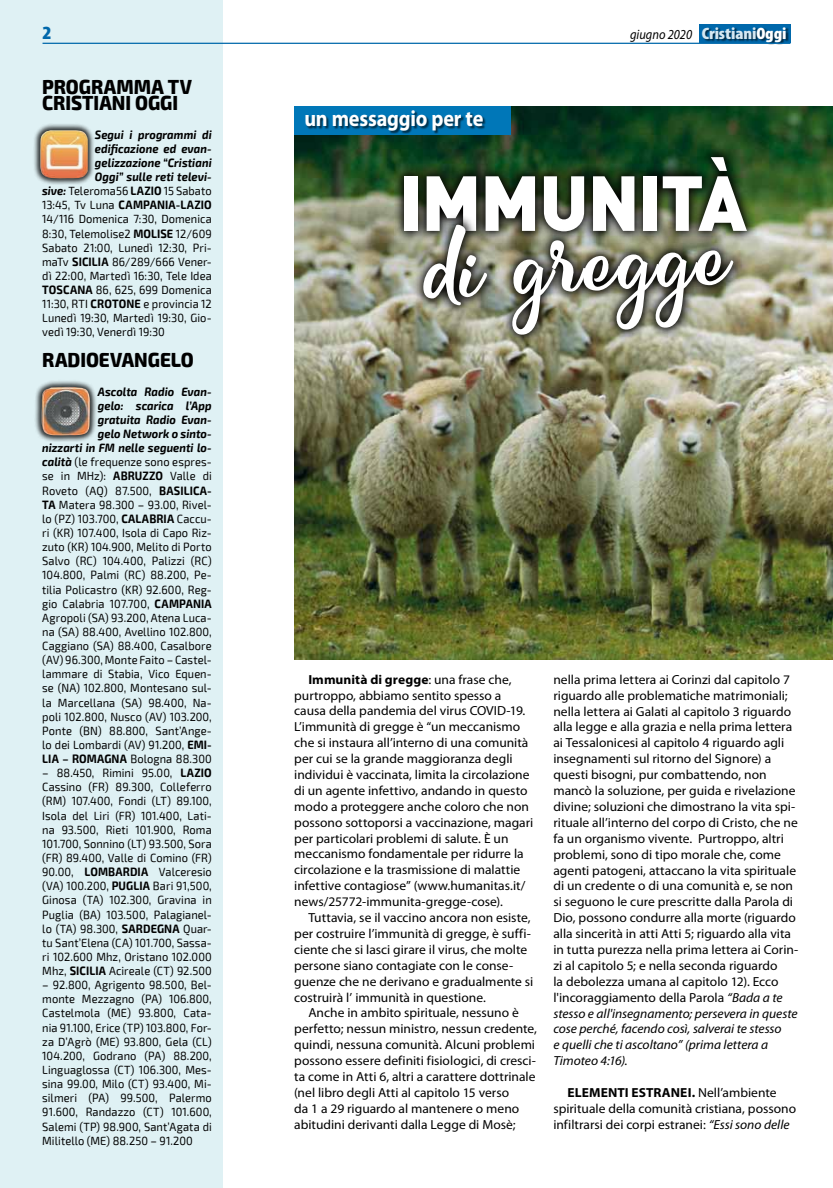
<style>
.page{position:relative;width:833px;height:1188px;background:#fff}
.page>*{position:absolute;margin:0;border:0;box-sizing:border-box;transform-origin:0 0}
.t1{font:700 77.88px "Fredly";color:#fff;scale:.92 1}
.t2{font:900 76.62px "DIN";letter-spacing:-.015em;color:#fff}
.t3{font:700 22.5px "Myriad Pro";letter-spacing:-.01em;color:#fff;scale:.9 1}
.t4{font:800 20px/16.2px "Exo 2";color:#000;scale:.93 1}
.t5{font:900 condensed 18.75px "Myriad Pro";color:#0068ab;scale:1.1 1}
.t6{font:italic 13.75px "Myriad Pro";color:#000;scale:.9 1}
.t7{font:13.12px/15.9px "Myriad Pro";color:#000}
.t8{font:11.88px/14.1px "Exo 2";letter-spacing:.005em;color:#000;scale:.93 1}
.t9{font:italic 700 11.88px "Exo 2";letter-spacing:.005em;color:#000;scale:.93 1}
.t10{font:700 11.88px "Exo 2";letter-spacing:.02em;color:#000;scale:.93 1}
.s1{font-weight:900;font-style:normal;font-stretch:condensed;font-size:16.62px;color:#d7e8f2}
.s2{font-weight:900;font-style:normal;font-stretch:condensed;font-size:16.62px;color:#fff}
.s3{font-weight:700;font-style:italic}
.s4{font-weight:700}
.s5{font-weight:400}
.s6{font-style:italic}
</style>
<div class="page">
<div style="left:0;top:0;width:223px;height:1187px;background:#dff1f4"></div>
<svg style="left:35px;top:381px;width:61px;height:60px"></svg>
<img style="left:42px;top:387px;width:50px;height:50px">
<svg style="left:34px;top:124px;width:60px;height:61px"></svg>
<img style="left:40px;top:130px;width:48px;height:49px">
<img style="left:294px;top:106px;width:539px;height:553px">
<div style="left:698px;top:25px;width:92px;height:18px;background:#0068ab"></div>
<div style="left:703px;top:28px;width:86px;height:17px;background:#000;opacity:.6"></div>
<hr style="left:43px;top:43px;width:747px;height:1px;background:#0068ab">
<div style="left:294px;top:106px;width:216px;height:29px;background:#0077b8"></div>
<div style="left:306px;top:111px;width:180px;height:23px;background:#000;opacity:.6"></div>
<svg style="left:391px;top:144px;width:365px;height:97px;background:#163018"></svg>
<svg style="left:410px;top:212px;width:332px;height:132px;background:#666758"></svg>
<h3 class="t5" style="left:43px;top:21px;width:10px">2</h3>
<p class="t6" style="left:630px;top:26px;width:175px">giugno 2020 <span class="s1">Cristiani</span><span class="s2">Oggi</span></p>
<h3 class="t4" style="left:42px;top:79px;width:163px">PROGRAMMA TV<br>CRISTIANI OGGI</h3>
<p class="t9" style="left:95px;top:127px;width:127px">Segui i programmi di</p>
<p class="t9" style="left:95px;top:141px;width:127px">edificazione ed evan-</p>
<p class="t9" style="left:95px;top:155px;width:127px">gelizzazione “Cristiani</p>
<p class="t9" style="left:95px;top:170px;width:127px">Oggi” sulle reti televi-</p>
<p class="t8" style="left:42px;top:184px;width:184px"><span class="s3">sive:</span> Teleroma56 <span class="s4">LAZIO</span> 15 Sabato</p>
<p class="t10" style="left:42px;top:198px;width:184px"><span class="s5">13:45, Tv Luna</span> CAMPANIA-LAZIO</p>
<p class="t8" style="left:42px;top:212px;width:184px">14/116 Domenica 7:30, Domenica</p>
<p class="t8" style="left:42px;top:226px;width:184px">8:30, Telemolise2 <span class="s4">MOLISE</span> 12/609</p>
<p class="t8" style="left:42px;top:240px;width:184px">Sabato 21:00, Lunedì 12:30, Pri-</p>
<p class="t8" style="left:42px;top:255px;width:184px">maTv <span class="s4">SICILIA</span> 86/289/666 Vener-</p>
<p class="t8" style="left:42px;top:269px;width:184px">dì 22:00, Martedì 16:30, Tele Idea</p>
<p class="t8" style="left:42px;top:283px;width:184px"><span class="s4">TOSCANA</span> 86, 625, 699 Domenica</p>
<p class="t8" style="left:42px;top:297px;width:184px">11:30, RTI <span class="s4">CROTONE</span> e provincia 12</p>
<p class="t8" style="left:42px;top:311px;width:184px">Lunedì 19:30, Martedì 19:30, Gio-</p>
<p class="t8" style="left:42px;top:325px;width:133px">vedì 19:30, Venerdì 19:30</p>
<h3 class="t4" style="left:42px;top:352px;width:165px">RADIOEVANGELO</h3>
<p class="t9" style="left:98px;top:384px;width:124px">Ascolta Radio Evan-</p>
<p class="t9" style="left:98px;top:398px;width:124px">gelo: scarica l’App</p>
<p class="t9" style="left:98px;top:412px;width:124px">gratuita Radio Evan-</p>
<p class="t9" style="left:98px;top:426px;width:124px">gelo Network o sinto-</p>
<p class="t9" style="left:42px;top:441px;width:184px">nizzarti in FM nelle seguenti lo-</p>
<p class="t8" style="left:42px;top:455px;width:184px"><span class="s3">calità</span> (le frequenze sono espres-</p>
<p class="t8" style="left:42px;top:469px;width:116px">se in MHz): <span class="s4">ABRUZZO</span></p>
<p class="t8" style="left:42px;top:469px;width:184px;text-indent:128px">Valle di<br>Roveto (AQ) 87.500, <span class="s4">BASI LICA-<br>TA</span> Matera 98.300 – 93.00, Rivel&shy;lo (PZ) 103.700, <span class="s4">CALABRIA</span> Caccu&shy;ri (KR) 107.400, Isola di Capo Riz&shy;zuto (KR) 104.900, Melito di Porto<br>Salvo (RC) 104.400, Palizzi (RC)<br>104.800, Palmi (RC) 88.200, Pe&shy;tilia Policastro (KR) 92.600, Reg&shy;gio Calabria 107.700, <span class="s4">CAMPANIA<br></span>Agropoli (SA) 93.200, Atena Luca&shy;na (SA) 88.400, Avellino 102.800,<br>Caggiano (SA) 88.400, Casalbore (AV) 96.300, Monte Faito – Castel&shy;lammare di Stabia, Vico Equen&shy;se (NA) 102.800, Montesano sul&shy;la Marcellana (SA) 98.400, Na&shy;poli 102.800, Nusco (AV) 103.200,<br>Ponte (BN) 88.800, Sant’Ange&shy;lo dei Lombardi (AV) 91.200, <span class="s4">EMI-<br>LIA – ROMA</span></p>
<p class="t8" style="left:104px;top:751px;width:117px"><span class="s4">GNA</span> Bologna 88.300</p>
<p class="t8" style="left:42px;top:766px;width:184px">– 88.450, Rimini 95.00, <span class="s4">LAZIO<br></span>Cassino (FR) 89.300, Colleferro (RM) 107.400, Fondi (LT) 89.100,<br>Isola del Liri (FR) 101.400, Lati&shy;na 93.500, Rieti 101.900, Roma<br>101.700, Sonnino (LT) 93.500, Sora (FR) 89.400, Valle di Comino (FR)<br>90.00, <span class="s4">LOMBARDIA</span></p>
<p class="t8" style="left:42px;top:864px;width:184px;text-align:justify;text-indent:117px">Valceresio (VA) 100.200, <span class="s4">PUGLIA</span> Bari 91,500, Ginosa (TA) 102.300, Gravina in Puglia (BA) 103.500, Palagianel&shy;lo (TA) 98.300, <span class="s4">SARDEGNA</span> Quar&shy;tu Sant’Elena (CA) 101.700, Sassa&shy;ri 102.600 Mhz, Oristano 102.000<br>Mhz, <span class="s4">SICILIA</span> Acireale (CT) 92.500</p>
<p class="t8" style="left:42px;top:977px;width:184px;text-align:justify">– 92.800, Agrigento 98.500, Bel&shy;monte Mezzagno (PA) 106.800, Castelmola (ME) 93.800, Cata&shy;nia 91.100, Erice (TP) 103.800, For&shy;za D’Agrò (ME) 93.800, Gela (CL)<br>104.200, Godrano (PA) 88.200, Linguaglossa (CT) 106.300, Mes&shy;sina 99.00, Milo (CT) 93.400, Mi&shy;silmeri (PA) 99.500, Palermo 91.600, Randazzo (CT) 101.600, Salemi (TP) 98.900, Sant’Agata di Militello (ME) 88.250 – 91.200</p>
<h3 class="t3" style="left:304px;top:104px;width:200px">un messaggio per te</h3>
<h2 class="t2" style="left:399px;top:152px;width:349px">IMMUNITÀ</h2>
<h1 class="t1" style="left:424px;top:226px;width:333px;rotate:-3deg">di gregge</h1>
<p class="t7" style="left:294px;top:671px;width:241px;text-indent:14px"><span class="s4">Immunità di gregge</span>: una frase che, purtroppo, abbiamo sentito spesso a causa della pandemia del virus COVID-19.<br>L’immunità di gregge è “un meccanismo che si instaura all’interno di una comunità per cui se la grande maggioranza degli individui è vaccinata, limita la circolazione di un agente infettivo, andando in questo modo a proteggere anche coloro che non possono sottoporsi a vaccinazione, magari per particolari problemi di salute. È un meccanismo fondamentale per ridurre la circolazione e la trasmissione di malattie infettive contagiose” (www.humanitas.it/ news/25772-immunita-gregge-cose).</p>
<p class="t7" style="left:294px;top:909px;width:241px;text-indent:14px">Tuttavia, se il vaccino ancora non esiste, per costruire l’immunità di gregge, è suffi&shy;ciente che si lasci girare il virus, che molte persone siano contagiate con le conse&shy;guenze che ne derivano e gradualmente si costruirà l’ immunità in questione.</p>
<p class="t7" style="left:294px;top:1004px;width:244px;text-indent:14px">Anche in ambito spirituale, nessuno è perfetto; nessun ministro, nessun credente, quindi, nessuna comunità. Alcuni problemi possono essere definiti fisiologici, di cresci&shy;ta come in Atti 6, altri a carattere dottrinale (nel libro degli Atti al capitolo 15 verso<br>da 1 a 29 riguardo al mantenere o meno abitudini derivanti dalla Legge di Mosè;</p>
<p class="t7" style="left:553px;top:671px;width:246px">nella prima lettera ai Corinzi dal capitolo 7 riguardo alle problematiche matrimoniali; nella lettera ai Galati al capitolo 3 riguardo alla legge e alla grazia e nella prima lettera ai Tessalonicesi al capitolo 4 riguardo agli insegnamenti sul ritorno del Signore) a questi bisogni, pur combattendo, non mancò la soluzione, per guida e rivelazione divine; soluzioni che dimostrano la vita spi&shy;rituale all’interno del corpo di Cristo, che ne fa un organismo vivente. Purtroppo, altri problemi, sono di tipo morale che, come agenti patogeni, attaccano la vita spirituale di un credente o di una comunità e, se non si seguono le cure prescritte dalla Parola di Dio, possono condurre alla morte (riguardo alla sincerità in atti Atti 5; riguardo alla vita in tutta purezza nella prima lettera ai Corin&shy;zi al capitolo 5; e nella seconda riguardo<br>la debolezza umana al capitolo 12). Ecco l'incoraggiamento della Parola <span class="s6">“Bada a te stesso e all'insegnamento; persevera in queste cose perché, facendo così, salverai te stesso<br>e quelli che ti ascoltano” (prima lettera a Timoteo 4:16).</span></p>
<p class="t7" style="left:553px;top:1084px;width:244px;text-align:center"><span class="s4">ELEMENTI ESTRANEI.</span> Nell’ambiente spirituale della comunità cristiana, possono infiltrarsi dei corpi estranei: <span class="s6">“Essi sono delle</span></p>
</div>
